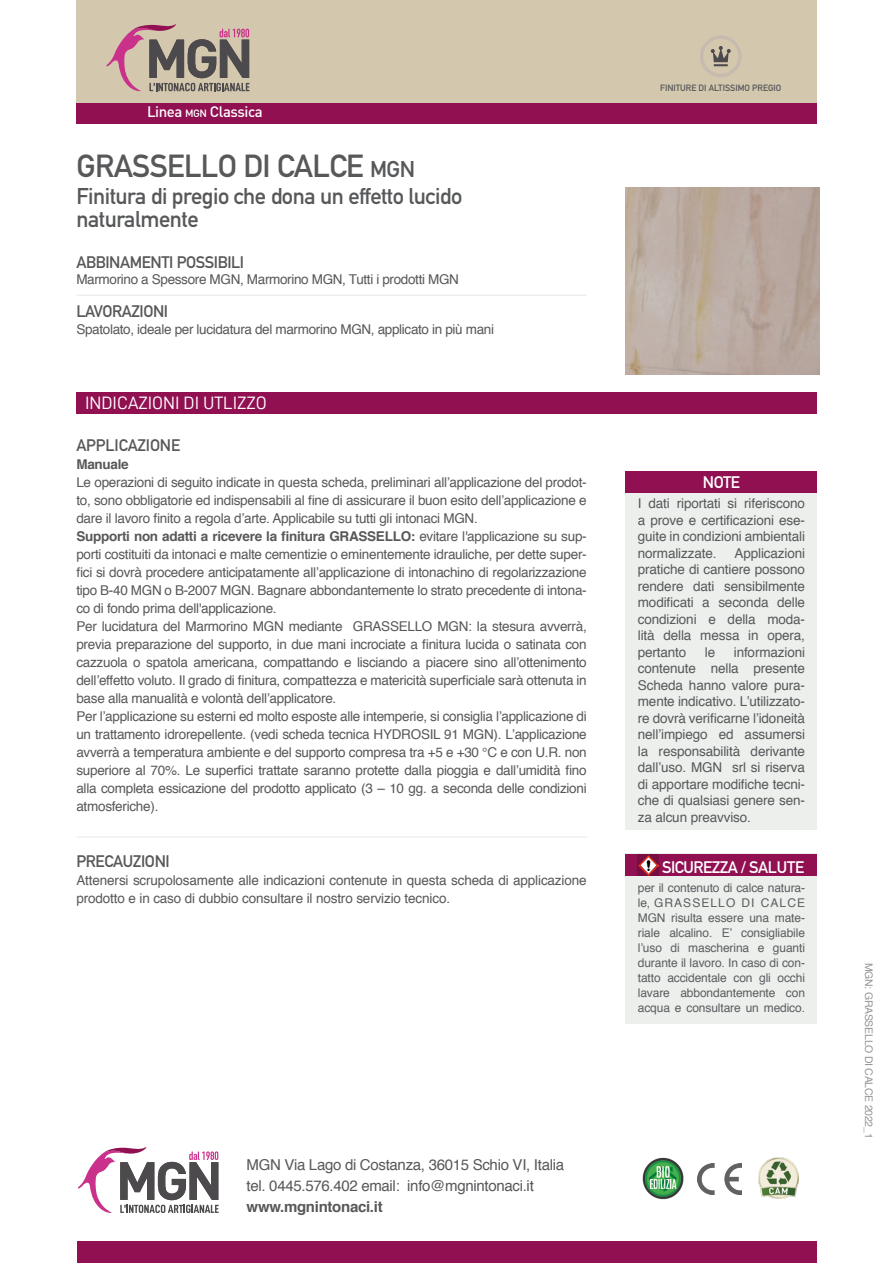
<style>
.page{position:relative;width:893px;height:1263px;background:#fff}
.page>*{position:absolute;margin:0;border:0;box-sizing:border-box;transform-origin:0 0}
.t1{font:700 31.5px "DIN Alternate";letter-spacing:-.02em;color:#57585a}
.t2{font:700 22.5px "DIN Alternate";letter-spacing:-.02em;color:#57585a}
.t3{font:18px "D DIN";color:#fff}
.t4{font:700 16.5px "DIN Alternate";letter-spacing:-.025em;color:#57585a}
.t5{font:700 16.5px "DIN Alternate";letter-spacing:-.03em;color:#fff}
.t6{font:15px "Helvetica";letter-spacing:-.02em;color:#57585a}
.t7{font:700 15px "Helvetica";letter-spacing:-.02em;color:#57585a}
.t8{font:500 15px "DIN";letter-spacing:-.03em;color:#fff}
.t9{font:13.5px/16.5px "Helvetica";letter-spacing:-.02em;color:#57585a;text-align:justify}
.t10{font:700 13.5px "Helvetica";letter-spacing:-.02em;color:#57585a}
.t11{font:12px/15px "Helvetica";letter-spacing:-.01em;color:#5c5c5f;text-align:justify}
.t12{font:10.5px "Helvetica";letter-spacing:-.025em;color:#939598}
.t13{font:700 9px "DIN Alternate";color:#57585a}
.s1{font-size:10.5px}
.s2{font-size:22.5px}
.s3{font-weight:700}
</style>
<div class="page">
<div style="left:77px;top:1242px;width:739px;height:21px;background:#901051"></div>
<div style="left:76px;top:102px;width:741px;height:21px;background:#901051"></div>
<svg style="left:78px;top:1147px;width:141px;height:66px"></svg>
<div style="left:76px;top:0;width:741px;height:102px;background:#d3c7ae"></div>
<svg style="left:700px;top:36px;width:41px;height:41px"></svg>
<svg style="left:106px;top:24px;width:143px;height:67px"></svg>
<div style="left:76px;top:392px;width:741px;height:22px;background:#901051"></div>
<hr style="left:77px;top:294px;width:510px;height:2px;background:#ced3ce">
<hr style="left:77px;top:836px;width:510px;height:2px;background:#ced3ce">
<div style="left:626px;top:854px;width:191px;height:170px;background:#edefed"></div>
<div style="left:626px;top:854px;width:191px;height:21px;background:#901051"></div>
<div style="left:638px;top:854px;width:21px;height:21px;background:#780d44"></div>
<img style="left:639px;top:855px;width:20px;height:20px">
<div style="left:625px;top:471px;width:191px;height:359px;background:#edefed"></div>
<div style="left:626px;top:471px;width:191px;height:21px;background:#901051"></div>
<img style="left:697px;top:1163px;width:45px;height:32px">
<img style="left:642px;top:1157px;width:42px;height:43px">
<img style="left:758px;top:1158px;width:41px;height:40px">
<img style="left:625px;top:188px;width:195px;height:186px">
<p class="t8" style="left:147px;top:102px;width:117px">Linea <span class="s1">mgn</span> Classica</p>
<p class="t1" style="left:77px;top:142px;width:340px">GRASSELLO DI CALCE <span class="s2">MGN</span></p>
<p class="t2" style="left:77px;top:179px;width:387px">Finitura di pregio che dona un effetto lucido</p>
<p class="t2" style="left:77px;top:202px;width:124px">naturalmente</p>
<p class="t4" style="left:76px;top:250px;width:169px">ABBINAMENTI POSSIBILI</p>
<p class="t9" style="left:76px;top:272px;width:384px">Marmorino a Spessore MGN, Marmorino MGN, Tutti i prodotti MGN</p>
<p class="t4" style="left:76px;top:299px;width:93px">LAVORAZIONI</p>
<p class="t9" style="left:76px;top:321px;width:419px">Spatolato, ideale per lucidatura del marmorino MGN, applicato in più mani</p>
<p class="t3" style="left:85px;top:393px;width:183px">INDICAZIONI DI UTLIZZO</p>
<p class="t4" style="left:76px;top:432px;width:105px">APPLICAZIONE</p>
<p class="t10" style="left:76px;top:453px;width:54px">Manuale</p>
<p class="t9" style="left:76px;top:473px;width:512px;line-height:18px">Le operazioni di seguito indicate in questa scheda, preliminari all’applicazione del prodot&shy;to, sono obbligatorie ed indispensabili al fine di assicurare il buon esito dell’applicazione e dare il lavoro finito a regola d’arte. Applicabile su tutti gli intonaci MGN.</p>
<p class="t9" style="left:76px;top:527px;width:512px;line-height:18px"><span class="s3">Supporti non adatti a ricevere la finitura GRASSELLO:</span> evitare l'applicazione su sup&shy;porti costituiti da intonaci e malte cementizie o eminentemente idrauliche, per dette super&shy;fici si dovrà procedere anticipatamente all’applicazione di intonachino di regolarizzazione tipo B-40 MGN o B-2007 MGN. Bagnare abbondantemente lo strato precedente di intona&shy;co di fondo prima dell'applicazione.</p>
<p class="t9" style="left:76px;top:617px;width:512px;line-height:18px">Per lucidatura del Marmorino MGN mediante GRASSELLO MGN: la stesura avverrà, previa preparazione del supporto, in due mani incrociate a finitura lucida o satinata con cazzuola o spatola americana, compattando e lisciando a piacere sino all’ottenimento dell’effetto voluto. Il grado di finitura, compattezza e matericità superficiale sarà ottenuta in base alla manualità e volontà dell’applicatore.</p>
<p class="t9" style="left:76px;top:707px;width:512px;line-height:18px">Per l’applicazione su esterni ed molto esposte alle intemperie, si consiglia l’applicazione di un trattamento idrorepellente. (vedi scheda tecnica HYDROSIL 91 MGN). L’applicazione avverrà a temperatura ambiente e del supporto compresa tra +5 e +30 °C e con U.R. non superiore al 70%. Le superfici trattate saranno protette dalla pioggia e dall’umidità fino alla completa essicazione del prodotto applicato (3 – 10 gg. a seconda delle condizioni atmosferiche).</p>
<p class="t4" style="left:76px;top:849px;width:95px">PRECAUZIONI</p>
<p class="t9" style="left:76px;top:872px;width:512px;line-height:18px">Attenersi scrupolosamente alle indicazioni contenute in questa scheda di applicazione prodotto e in caso di dubbio consultare il nostro servizio tecnico.</p>
<p class="t13" style="left:660px;top:81px;width:123px">FINITURE DI ALTISSIMO PREGIO</p>
<p class="t5" style="left:703px;top:469px;width:38px">NOTE</p>
<p class="t9" style="left:638px;top:496px;width:169px">I dati riportati si riferiscono a prove e certificazioni ese&shy;guite in condizioni ambientali normalizzate.</p>
<p class="t9" style="left:638px;top:545px;width:169px;text-indent:97px">Applicazioni pratiche di cantiere possono rendere dati sensibilmente modificati a seconda delle condizioni e della moda&shy;lità della messa in opera, pertanto</p>
<p class="t9" style="left:638px;top:644px;width:169px;text-indent:96px">informazioni contenute nella presente Scheda hanno valore pura&shy;mente indicativo. L’utilizzato&shy;re dovrà verificarne l’idoneità nell’impiego ed assumersi la responsabilità derivante dall’uso. MGN srl si riserva di apportare modifiche tecni&shy;che di qualsiasi genere sen&shy;za alcun preavviso.</p>
<p class="t9" style="left:705px;top:644px;width:12px">le</p>
<p class="t5" style="left:662px;top:855px;width:144px">SICUREZZA / SALUTE</p>
<p class="t11" style="left:638px;top:881px;width:169px">per il contenuto di calce natura&shy;le, GRASSELLO DI CALCE MGN risulta essere una mate&shy;riale alcalino. E’ consigliabile l’uso di mascherina e guanti durante il lavoro. In caso di con&shy;tatto accidentale con gli occhi lavare abbondantemente con acqua e consultare un medico.</p>
<p class="t6" style="left:247px;top:1153px;width:319px">MGN Via Lago di Costanza, 36015 Schio VI, Italia</p>
<p class="t6" style="left:247px;top:1174px;width:289px">tel. 0445.576.402 email: info@mgnintonaci.it</p>
<p class="t7" style="left:247px;top:1194px;width:138px">www.mgnintonaci.it</p>
<p class="t12" style="left:877px;top:963px;width:177px;rotate:90deg">MGN: GRASSELLO DI CALCE 2022_1</p>
</div>
